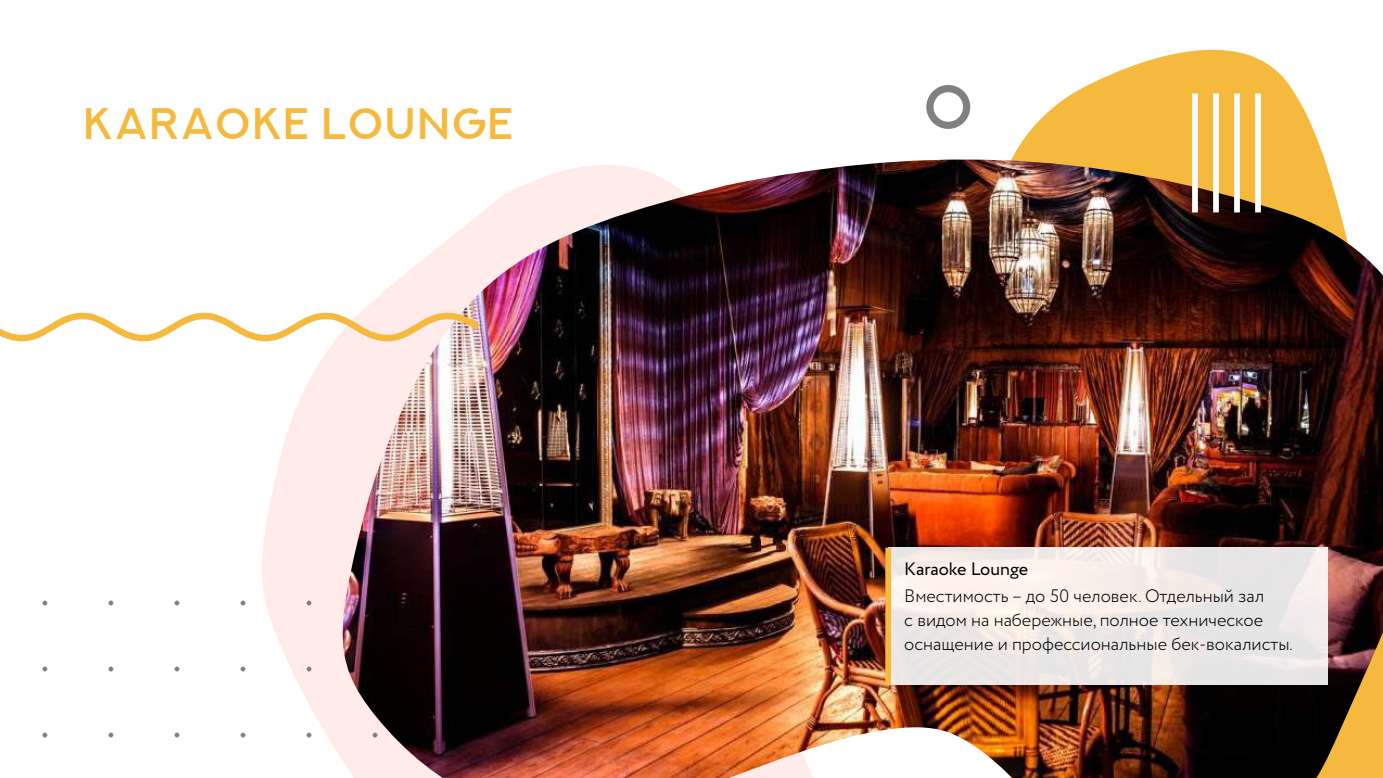
<style>
.page{position:relative;width:1383px;height:778px;background:#fff}
.page>*{position:absolute;margin:0;border:0;box-sizing:border-box;transform-origin:0 0}
.t1{font:600 43.95px "NEXTART";letter-spacing:.05em;color:#f5b93d}
.t2{font:300 18px/24.5px "Circe";color:#000}
.t3{font:18px "Circe";color:#000}
</style>
<div class="page">
<svg style="left:262px;top:369px;width:78px;height:387px;fill:#ffebe9"></svg>
<svg style="left:1013px;top:50px;width:311px;height:107px;fill:#f5b93d"></svg>
<svg style="left:42px;top:600px;width:5px;height:5px"></svg>
<svg style="left:108px;top:600px;width:5px;height:5px"></svg>
<svg style="left:174px;top:600px;width:5px;height:5px"></svg>
<svg style="left:240px;top:600px;width:5px;height:5px"></svg>
<svg style="left:306px;top:600px;width:5px;height:5px"></svg>
<svg style="left:42px;top:666px;width:5px;height:5px"></svg>
<svg style="left:108px;top:666px;width:5px;height:5px"></svg>
<svg style="left:174px;top:666px;width:5px;height:5px"></svg>
<svg style="left:240px;top:666px;width:5px;height:5px"></svg>
<svg style="left:306px;top:666px;width:5px;height:5px"></svg>
<svg style="left:42px;top:732px;width:5px;height:5px"></svg>
<svg style="left:108px;top:732px;width:5px;height:5px"></svg>
<svg style="left:174px;top:732px;width:5px;height:5px"></svg>
<svg style="left:240px;top:732px;width:5px;height:5px"></svg>
<svg style="left:306px;top:732px;width:5px;height:5px"></svg>
<img style="left:340px;top:157px;width:1042px;height:621px">
<svg style="left:0;top:307px;width:487px;height:62px"></svg>
<div style="left:926px;top:85px;width:44px;height:44px;border:7px solid #808080;border-radius:50%"></div>
<div style="left:1192px;top:93px;width:5px;height:119px;background:#fff"></div>
<div style="left:1213px;top:93px;width:5px;height:119px;background:#fff"></div>
<div style="left:1234px;top:93px;width:5px;height:119px;background:#fff"></div>
<div style="left:1255px;top:93px;width:5px;height:119px;background:#fff"></div>
<div style="left:888px;top:547px;width:439px;height:137px;background:#fff;opacity:.9"></div>
<div style="left:885px;top:547px;width:6px;height:137px;background:#f5b93d"></div>
<h1 class="t1" style="left:84px;top:98px;width:430px">KARAOKE LOUNGE</h1>
<p class="t3" style="left:904px;top:558px;width:125px">Karaoke Lounge</p>
<p class="t2" style="left:904px;top:583px;width:390px">Вместимость – до 50 человек. Отдельный зал<br>с видом на набережные, полное техническое оснащение и профессиональные бек-вокалисты.</p>
</div>
